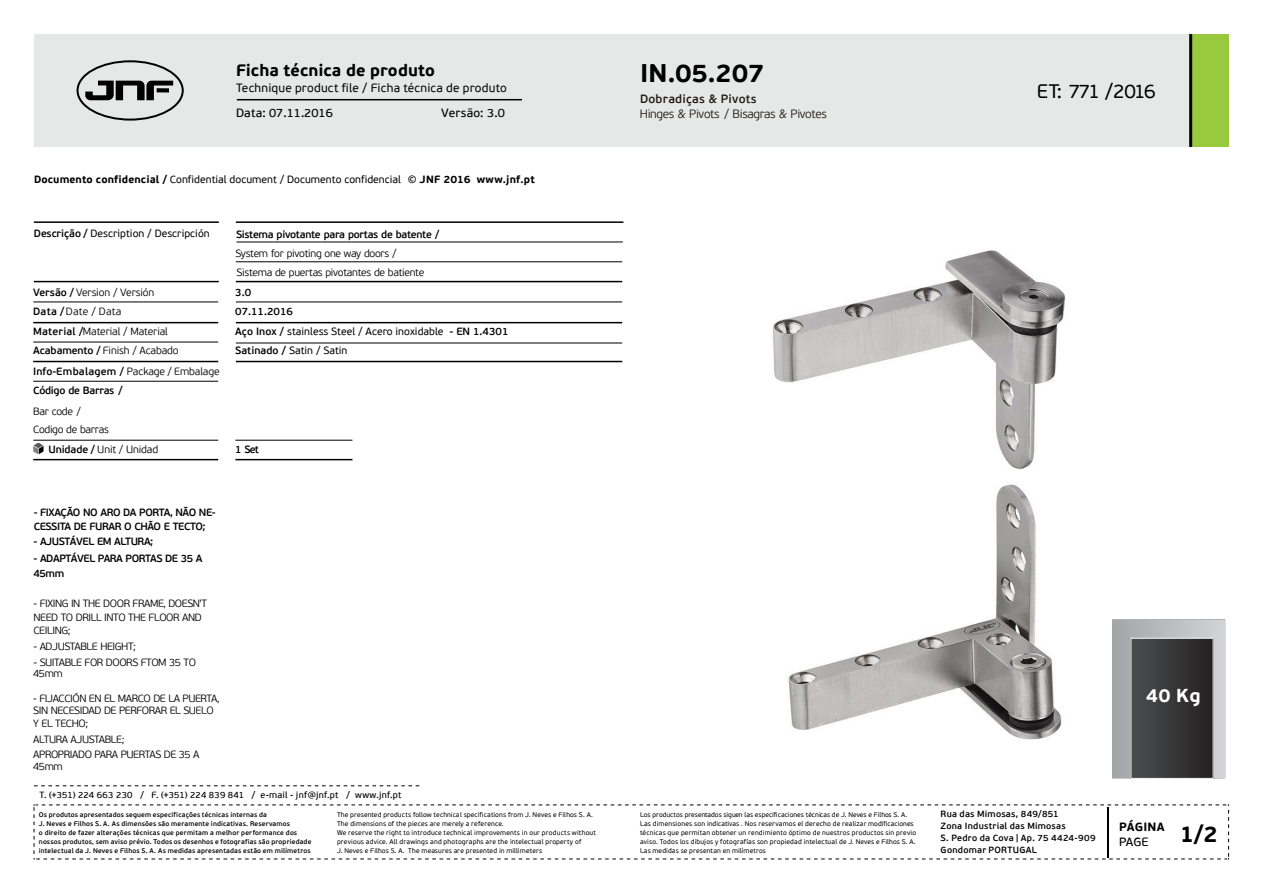
<style>
.page{position:relative;width:1263px;height:893px;background:#fff}
.page>*{position:absolute;margin:0;border:0;box-sizing:border-box;transform-origin:0 0}
.t1{font:700 25.5px "PF Beau Sans Pro";letter-spacing:-.01em;color:#000}
.t2{font:700 22.5px "PF Beau Sans Pro";color:#000}
.t3{font:19.5px "PF Beau Sans Pro";letter-spacing:-.085em;color:#000}
.t4{font:700 18.75px "PF Beau Sans Pro";color:#fff}
.t5{font:700 16.5px "PF Beau Sans Pro";color:#000}
.t6{font:12px "PF Beau Sans Pro";letter-spacing:.02em;color:#000}
.t7{font:300 12px "PF Beau Sans Pro";letter-spacing:-.03em;color:#1f1a17}
.t8{font:12px "PF Beau Sans Pro Bbook";color:#000}
.t9{font:600 12px "PF Beau Sans Pro";letter-spacing:.02em;color:#1f1a17}
.t10{font:700 12px "PF Beau Sans Pro";letter-spacing:.02em;color:#000}
.t11{font:300 10.5px/12.8px "PF Beau Sans Pro";letter-spacing:-.04em;color:#000}
.t12{font:10.5px/19.5px "PF Beau Sans Pro";color:#000}
.t13{font:600 10.5px/15.1px "PF Beau Sans Pro";letter-spacing:-.04em;color:#000}
.t14{font:300 10.5px/19.5px "PF Beau Sans Pro";letter-spacing:-.01em;color:#000}
.t15{font:300 10.5px "PF Beau Sans Pro";letter-spacing:-.015em;color:#000}
.t16{font:600 9px/12px "PF Beau Sans Pro";letter-spacing:.03em;color:#000}
.t17{font:9px "PF Beau Sans Pro Bbook";letter-spacing:.02em;color:#000}
.t18{font:6.75px/9px "PF Beau Sans Pro";letter-spacing:.02em;color:#000}
.t19{font:600 6.75px/9px "PF Beau Sans Pro";letter-spacing:.02em;color:#000}
.s1{font-weight:700}
.s2{font-weight:600}
</style>
<div class="page">
<div style="left:34px;top:34px;width:1195px;height:113px;background:#e6e8e8"></div>
<svg style="left:77px;top:60px;width:107px;height:61px"></svg>
<hr style="left:237px;top:99px;width:285px;height:1px;background:#000">
<div style="left:1191px;top:34px;width:38px;height:113px;background:#99c93d"></div>
<hr style="left:1189px;top:34px;width:3px;height:113px;background:#000">
<hr style="left:34px;top:221px;width:185px;height:2px;background:#000">
<hr style="left:236px;top:221px;width:387px;height:2px;background:#000">
<hr style="left:34px;top:281px;width:185px;height:1px;background:#000">
<svg style="left:34px;top:804px;width:1195px;height:55px"></svg>
<svg style="left:34px;top:785px;width:386px;height:1px"></svg>
<hr style="left:33px;top:322px;width:185px;height:1px;background:#000">
<hr style="left:236px;top:322px;width:386px;height:1px;background:#000">
<hr style="left:33px;top:361px;width:185px;height:1px;background:#000">
<hr style="left:33px;top:302px;width:185px;height:1px;background:#000">
<hr style="left:236px;top:361px;width:386px;height:1px;background:#000">
<hr style="left:33px;top:342px;width:185px;height:1px;background:#000">
<hr style="left:236px;top:343px;width:386px;height:1px;background:#000">
<hr style="left:236px;top:281px;width:386px;height:1px;background:#000">
<hr style="left:236px;top:302px;width:386px;height:1px;background:#000">
<hr style="left:33px;top:381px;width:185px;height:1px;background:#000">
<hr style="left:33px;top:440px;width:185px;height:1px;background:#000">
<hr style="left:235px;top:440px;width:117px;height:1px;background:#000">
<svg style="left:33px;top:443px;width:11px;height:11px"></svg>
<hr style="left:236px;top:242px;width:387px;height:1px;background:#000">
<hr style="left:236px;top:262px;width:386px;height:1px;background:#000">
<img style="left:772px;top:250px;width:294px;height:490px">
<hr style="left:33px;top:459px;width:185px;height:1px;background:#000">
<hr style="left:235px;top:459px;width:117px;height:1px;background:#000">
<div style="left:1112px;top:620px;width:112px;height:158px;background:linear-gradient(to right,#a4a5a9,#d2d3d5)"></div>
<div style="left:1131px;top:638px;width:82px;height:140px;background:linear-gradient(to right,#4c4e4f,#242122)"></div>
<h3 class="t5" style="left:236px;top:63px;width:200px">Ficha técnica de produto</h3>
<h3 class="t6" style="left:236px;top:83px;width:272px">Technique product file / Ficha técnica de produto</h3>
<h3 class="t8" style="left:236px;top:108px;width:98px">Data: 07.11.2016</h3>
<h3 class="t8" style="left:441px;top:108px;width:65px">Versão: 3.0</h3>
<h3 class="t12" style="left:34px;top:171px;width:502px"><span class="s1">Documento confidencial /</span> Confidential document / Documento confidencial <span class="s1">© JNF 2016 www.jnf.pt</span></h3>
<h3 class="t12" style="left:34px;top:225px;width:177px"><span class="s2">Descrição /</span> Description / Descripción</h3>
<h3 class="t13" style="left:236px;top:227px;width:205px">Sistema pivotante para portas de batente /</h3>
<h3 class="t14" style="left:33px;top:283px;width:147px"><span class="s2">Versão /</span> Version / Versión<br><span class="s2">Data /</span>Date / Data<br><span class="s2">Material /</span>Material / Material<br><span class="s2">Acabamento /</span> Finish / Acabado</h3>
<h3 class="t13" style="left:33px;top:384px;width:91px">Código de Barras /</h3>
<h3 class="t11" style="left:33px;top:424px;width:77px">Codigo de barras</h3>
<h3 class="t14" style="left:33px;top:363px;width:188px"><span class="s2">Info-Embalagem /</span> Package / Embalage</h3>
<h3 class="t11" style="left:33px;top:406px;width:49px">Bar code /</h3>
<h3 class="t11" style="left:235px;top:245px;width:191px;line-height:18.6px">System for pivoting one way doors /<br>Sistema de puertas pivotantes de batiente</h3>
<h3 class="t12" style="left:235px;top:283px;width:275px"><span class="s2">3.0<br>07.11.2016<br>Aço Inox /</span> stainless Steel / Acero inoxidable <span class="s2">- EN 1.4301<br>Satinado /</span> Satin / Satin</h3>
<h3 class="t15" style="left:48px;top:445px;width:111px"><span class="s2">Unidade /</span> Unit / Unidad</h3>
<h3 class="t13" style="left:235px;top:442px;width:25px">1 Set</h3>
<h3 class="t13" style="left:34px;top:506px;width:184px">- FIXAÇÃO NO ARO DA PORTA, NÃO NE-</h3>
<h3 class="t13" style="left:33px;top:535px;width:121px">- AJUSTÁVEL EM ALTURA;</h3>
<h3 class="t13" style="left:34px;top:520px;width:173px">CESSITA DE FURAR O CHÃO E TECTO;</h3>
<h3 class="t13" style="left:33px;top:552px;width:171px">- ADAPTÁVEL PARA PORTAS DE 35 A<br>45mm</h3>
<h3 class="t11" style="left:33px;top:611px;width:170px;line-height:13.4px">NEED TO DRILL INTO THE FLOOR AND<br>CEILING;</h3>
<h3 class="t11" style="left:33px;top:641px;width:104px">- ADJUSTABLE HEIGHT;</h3>
<h3 class="t11" style="left:33px;top:657px;width:164px;line-height:11.1px">- SUITABLE FOR DOORS FTOM 35 TO<br>45mm</h3>
<h3 class="t11" style="left:33px;top:693px;width:188px">- FIJACCIÓN EN EL MARCO DE LA PUERTA,<br>SIN NECESIDAD DE PERFORAR EL SUELO<br>Y EL TECHO;</h3>
<h3 class="t11" style="left:33px;top:733px;width:168px;line-height:14.5px">ALTURA AJUSTABLE;<br>APROPRIADO PARA PUERTAS DE 35 A</h3>
<h3 class="t11" style="left:33px;top:761px;width:31px">45mm</h3>
<h3 class="t11" style="left:33px;top:598px;width:175px">- FIXING IN THE DOOR FRAME, DOESN'T</h3>
<h1 class="t1" style="left:640px;top:63px;width:126px">IN.05.207</h1>
<h3 class="t9" style="left:640px;top:94px;width:118px">Dobradiças &amp; Pivots</h3>
<h3 class="t7" style="left:640px;top:109px;width:189px">Hinges &amp; Pivots / Bisagras &amp; Pivotes</h3>
<h3 class="t17" style="left:39px;top:791px;width:364px">T. (+351) 224 663 230 / F. (+351) 224 839 841 / e-mail - jnf@jnf.pt / www.jnf.pt</h3>
<p class="t19" style="left:39px;top:811px;width:274px">Os produtos apresentados seguem especificações técnicas internas da<br>J. Neves e Filhos S. A. As dimensões são meramente indicativas. Reservamos<br>o direito de fazer alterações técnicas que permitam a melhor performance dos nossos produtos, sem aviso prévio. Todos os desenhos e fotografias são propriedade intelectual da J. Neves e Filhos S. A. As medidas apresentadas estão em milímetros</p>
<p class="t18" style="left:337px;top:811px;width:260px">The presented products follow technical specifications from J. Neves e Filhos S. A.<br>The dimensions of the pieces are merely a reference.<br>We reserve the right to introduce technical improvements in our products without previous advice. All drawings and photographs are the intelectual property of<br>J. Neves e Filhos S. A. The measures are presented in millimeters</p>
<p class="t18" style="left:640px;top:811px;width:278px">Los productos presentados siguen las especificaciones técnicas de J. Neves e Filhos S. A.<br>Las dimensiones son indicativas . Nos reservamos el derecho de realizar modificaciones técnicas que permitan obtener un rendimiento óptimo de nuestros productos sin previo aviso. Todos los dibujos y fotografías son propiedad intelectual de J. Neves e Filhos S. A.<br>Las medidas se presentan en milímetros</p>
<h3 class="t3" style="left:1037px;top:83px;width:120px">ET: 771 /2016</h3>
<h3 class="t4" style="left:1146px;top:688px;width:56px">40 Kg</h3>
<h3 class="t16" style="left:941px;top:808px;width:156px">Rua das Mimosas, 849/851<br>Zona Industrial das Mimosas<br>S. Pedro da Cova | Ap. 75 4424-909<br>Gondomar PORTUGAL</h3>
<h3 class="t10" style="left:1119px;top:822px;width:47px">PÁGINA</h3>
<h3 class="t8" style="left:1119px;top:837px;width:31px">PAGE</h3>
<h2 class="t2" style="left:1180px;top:825px;width:40px">1/2</h2>
</div>
